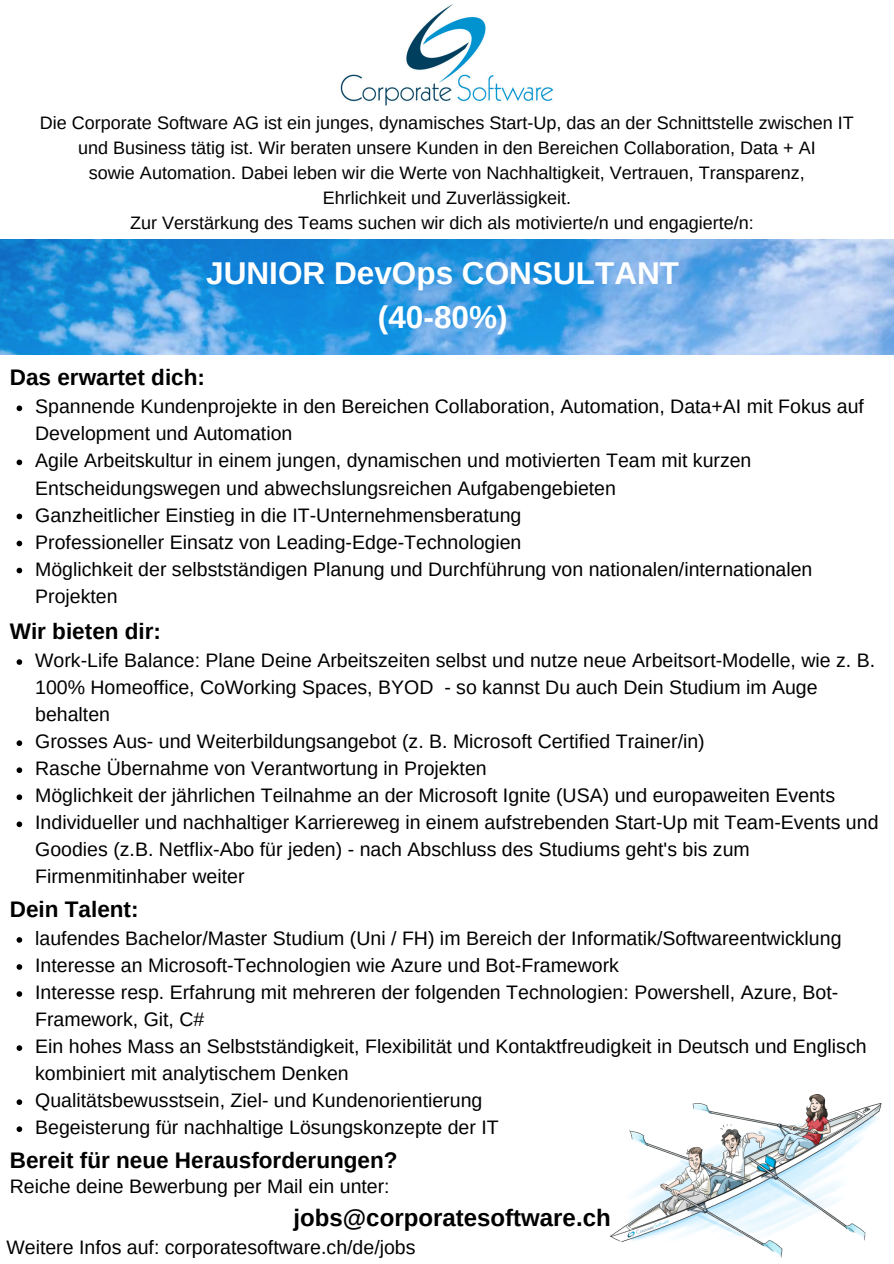
<style>
.page{position:relative;width:894px;height:1264px;background:#fff}
.page>*{position:absolute;margin:0;border:0;box-sizing:border-box;transform-origin:0 0}
.t1{font:700 31.5px/44px "Arimo";color:#fff;text-align:center}
.t2{font:700 24px "Arimo";color:#000}
.t3{font:700 22.5px "Arimo";color:#000}
.t4{font:19.5px/27px "Arimo";color:#000}
.t5{font:18px/24.8px "Arimo";color:#000;text-align:center}
</style>
<div class="page">
<img style="left:0;top:239px;width:893px;height:115px">
<img style="left:340px;top:4px;width:214px;height:102px">
<svg style="left:17px;top:405px;width:5px;height:6px"></svg>
<svg style="left:17px;top:459px;width:5px;height:6px"></svg>
<svg style="left:17px;top:513px;width:5px;height:6px"></svg>
<svg style="left:17px;top:540px;width:5px;height:6px"></svg>
<svg style="left:17px;top:567px;width:5px;height:6px"></svg>
<svg style="left:17px;top:659px;width:5px;height:6px"></svg>
<svg style="left:17px;top:740px;width:5px;height:6px"></svg>
<svg style="left:17px;top:767px;width:5px;height:6px"></svg>
<svg style="left:17px;top:794px;width:5px;height:6px"></svg>
<svg style="left:17px;top:821px;width:5px;height:6px"></svg>
<svg style="left:17px;top:937px;width:5px;height:5px"></svg>
<svg style="left:17px;top:964px;width:5px;height:5px"></svg>
<svg style="left:17px;top:991px;width:5px;height:5px"></svg>
<svg style="left:17px;top:1045px;width:5px;height:5px"></svg>
<svg style="left:17px;top:1099px;width:5px;height:5px"></svg>
<svg style="left:17px;top:1126px;width:5px;height:5px"></svg>
<img style="left:610px;top:1094px;width:270px;height:163px">
<p class="t5" style="left:40px;top:111px;width:815px">Die Corporate Software AG ist ein junges, dynamisches Start-Up, das an der Schnittstelle zwischen IT und Business tätig ist. Wir beraten unsere Kunden in den Bereichen Collaboration, Data + AI<br>sowie Automation. Dabei leben wir die Werte von Nachhaltigkeit, Vertrauen, Transparenz,<br>Ehrlichkeit und Zuverlässigkeit.<br>Zur Verstärkung des Teams suchen wir dich als motivierte/n und engagierte/n:</p>
<h1 class="t1" style="left:206px;top:251px;width:474px">JUNIOR DevOps CONSULTANT (40-80%)</h1>
<p class="t3" style="left:10px;top:365px;width:197px">Das erwartet dich:</p>
<p class="t4" style="left:35px;top:393px;width:830px">Spannende Kundenprojekte in den Bereichen Collaboration, Automation, Data+AI mit Fokus auf Development und Automation<br>Agile Arbeitskultur in einem jungen, dynamischen und motivierten Team mit kurzen Entscheidungswegen und abwechslungsreichen Aufgabengebieten<br>Ganzheitlicher Einstieg in die IT-Unternehmensberatung<br>Professioneller Einsatz von Leading-Edge-Technologien<br>Möglichkeit der selbstständigen Planung und Durchführung von nationalen/internationalen Projekten</p>
<p class="t3" style="left:10px;top:618px;width:153px">Wir bieten dir:</p>
<p class="t4" style="left:35px;top:647px;width:844px">Work-Life Balance: Plane Deine Arbeitszeiten selbst und nutze neue Arbeitsort-Modelle, wie z. B.<br>100% Homeoffice, CoWorking Spaces, BYOD - so kannst Du auch Dein Studium im Auge behalten<br>Grosses Aus- und Weiterbildungsangebot (z. B. Microsoft Certified Trainer/in)<br>Rasche Übernahme von Verantwortung in Projekten<br>Möglichkeit der jährlichen Teilnahme an der Microsoft Ignite (USA) und europaweiten Events Individueller und nachhaltiger Karriereweg in einem aufstrebenden Start-Up mit Team-Events und Goodies (z.B. Netflix-Abo für jeden) - nach Abschluss des Studiums geht's bis zum Firmenmitinhaber weiter</p>
<p class="t3" style="left:10px;top:896px;width:130px">Dein Talent:</p>
<p class="t4" style="left:35px;top:924px;width:832px">laufendes Bachelor/Master Studium (Uni / FH) im Bereich der Informatik/Softwareentwicklung Interesse an Microsoft-Technologien wie Azure und Bot-Framework<br>Interesse resp. Erfahrung mit mehreren der folgenden Technologien: Powershell, Azure, Bot-Framework, Git, C#<br>Ein hohes Mass an Selbstständigkeit, Flexibilität und Kontaktfreudigkeit in Deutsch und Englisch kombiniert mit analytischem Denken<br>Qualitätsbewusstsein, Ziel- und Kundenorientierung<br>Begeisterung für nachhaltige Lösungskonzepte der IT</p>
<p class="t3" style="left:10px;top:1147px;width:389px">Bereit für neue Herausforderungen?</p>
<p class="t4" style="left:10px;top:1173px;width:381px">Reiche deine Bewerbung per Mail ein unter:</p>
<p class="t2" style="left:293px;top:1203px;width:318px">jobs@corporatesoftware.ch</p>
<p class="t4" style="left:6px;top:1233px;width:410px">Weitere Infos auf: corporatesoftware.ch/de/jobs</p>
</div>
